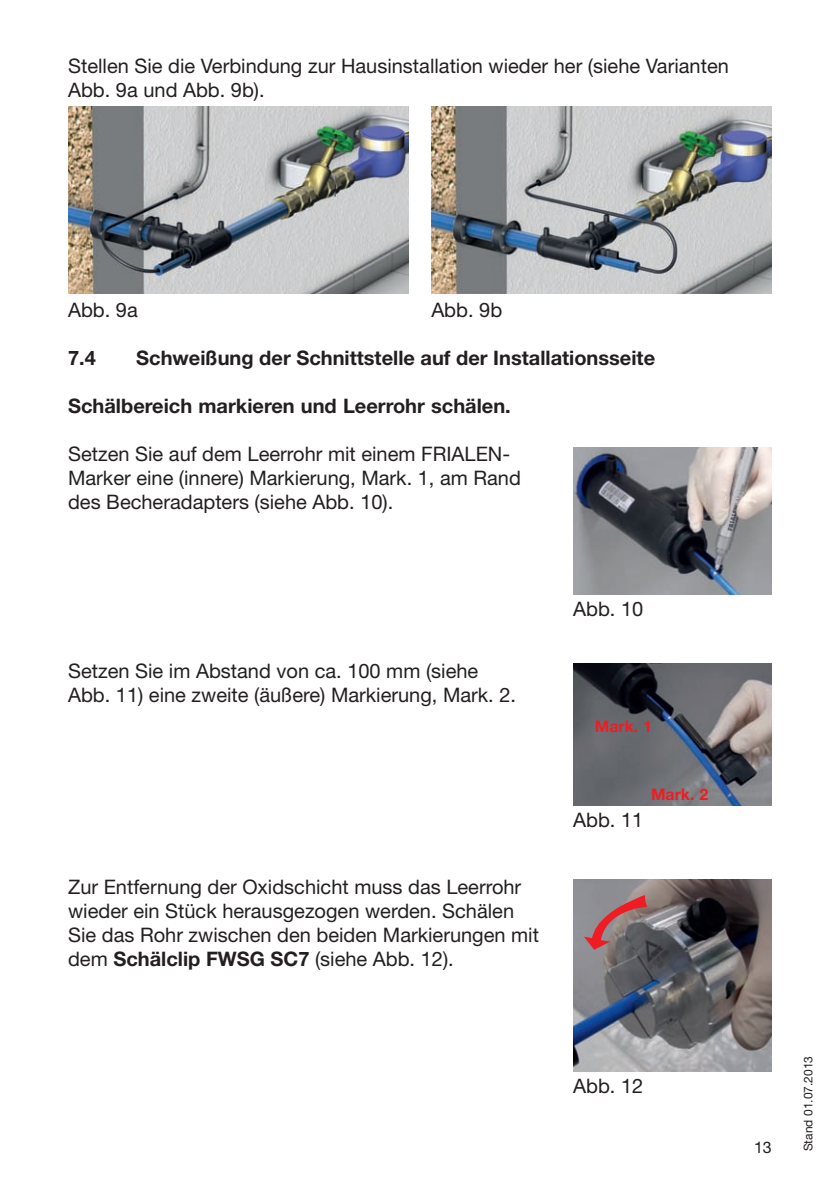
<style>
.page{position:relative;width:840px;height:1191px;background:#fff}
.page>*{position:absolute;margin:0;border:0;box-sizing:border-box;transform-origin:0 0}
.t1{font:20px/24px "Helvetica Neue";color:#231f20}
.t2{font:700 20px "Helvetica Neue";color:#231f20}
.t3{font:700 16px "Helvetica Neue";color:#ee1d23}
.t4{font:16px "Helvetica Neue";color:#231f20}
.t5{font:12px "Helvetica Neue";color:#231f20}
.s1{font-weight:700}
</style>
<div class="page">
<img style="left:68px;top:106px;width:340px;height:187px">
<img style="left:431px;top:106px;width:340px;height:187px">
<img style="left:573px;top:447px;width:198px;height:148px">
<img style="left:573px;top:663px;width:198px;height:142px">
<img style="left:573px;top:879px;width:198px;height:192px">
<svg style="left:583px;top:895px;width:64px;height:54px"></svg>
<p class="t1" style="left:68px;top:55px;width:662px">Stellen Sie die Verbindung zur Hausinstallation wieder her (siehe Varianten<br>Abb. 9a und Abb. 9b).</p>
<p class="t1" style="left:68px;top:300px;width:71px">Abb. 9a</p>
<p class="t1" style="left:431px;top:300px;width:72px">Abb. 9b</p>
<p class="t2" style="left:68px;top:351px;width:29px">7.4</p>
<p class="t2" style="left:136px;top:351px;width:520px">Schweißung der Schnittstelle auf der Installationsseite</p>
<p class="t2" style="left:68px;top:399px;width:444px">Schälbereich markieren und Leerrohr schälen.</p>
<p class="t1" style="left:68px;top:444px;width:454px">Setzen Sie auf dem Leerrohr mit einem FRIALEN-<br>Marker eine (innere) Markierung, Mark. 1, am Rand des Becheradapters (siehe Abb. 10).</p>
<p class="t1" style="left:68px;top:660px;width:449px">Setzen Sie im Abstand von ca. 100 mm (siehe<br>Abb. 11) eine zweite (äußere) Markierung, Mark. 2.</p>
<p class="t1" style="left:68px;top:876px;width:472px">Zur Entfernung der Oxidschicht muss das Leerrohr wieder ein Stück herausgezogen werden. Schälen Sie das Rohr zwischen den beiden Markierungen mit dem <span class="s1">Schälclip FWSG SC7</span> (siehe Abb. 12).</p>
<p class="t1" style="left:573px;top:599px;width:72px">Abb. 10</p>
<p class="t3" style="left:594px;top:720px;width:59px">Mark. 1</p>
<p class="t1" style="left:573px;top:809px;width:72px">Abb. 11</p>
<p class="t3" style="left:650px;top:788px;width:59px">Mark. 2</p>
<p class="t1" style="left:573px;top:1076px;width:72px">Abb. 12</p>
<p class="t4" style="left:753px;top:1141px;width:19px">13</p>
<p class="t5" style="left:803px;top:1151px;width:97px;rotate:-90deg">Stand 01.07.2013</p>
</div>
